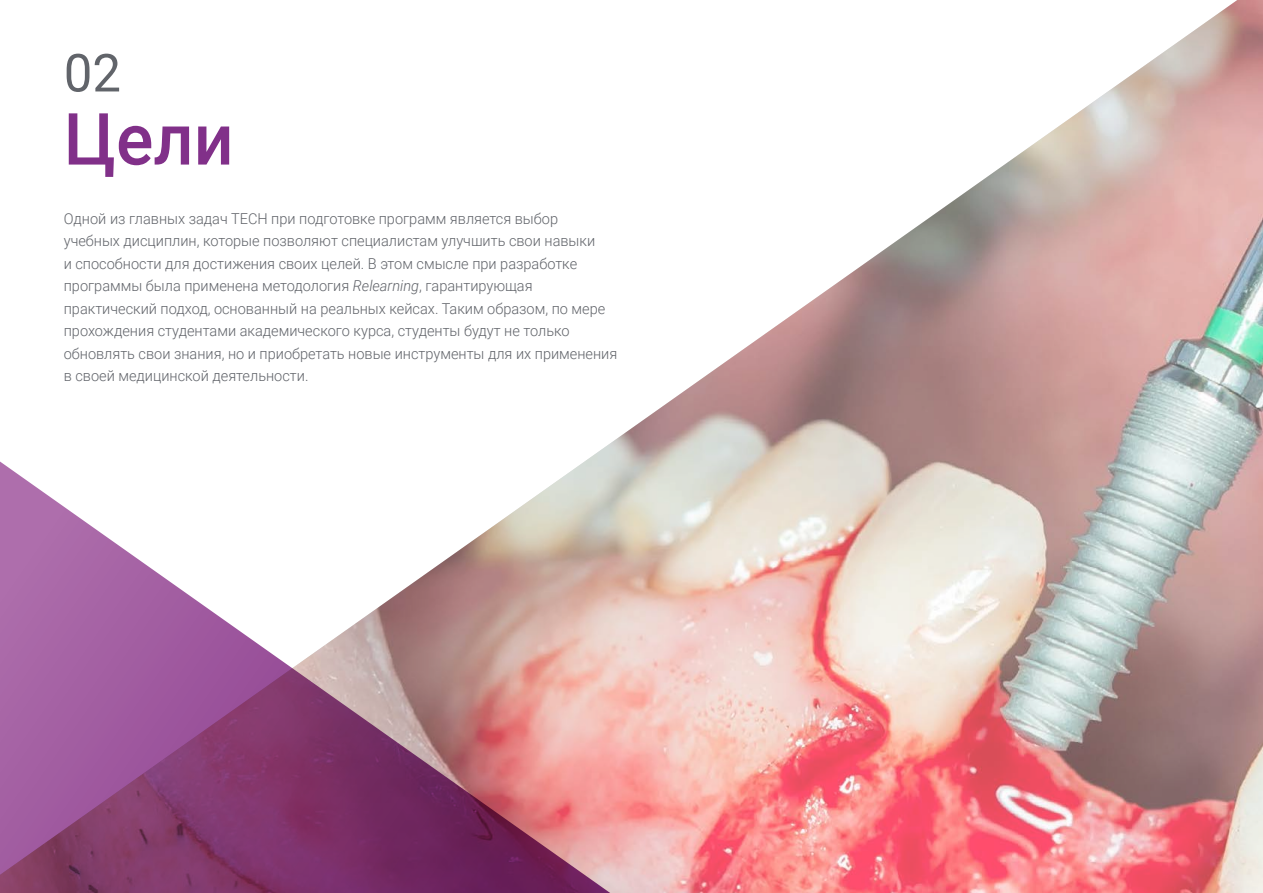
<style>
.page{position:relative;width:1263px;height:893px;background:#fff}
.page>*{position:absolute;margin:0;border:0;box-sizing:border-box;transform-origin:0 0}
.t1{font:500 72px "Roboto";color:#813089}
.t2{font:52.5px "Roboto";color:#61646a}
.t3{font:300 15px/22.5px "Roboto";color:#61646a}
.s1{font-style:italic}
</style>
<div class="page">
<img style="left:607px;top:0;width:656px;height:893px">
<svg style="left:0;top:446px;width:640px;height:447px"></svg>
<h2 class="t2" style="left:64px;top:36px;width:59px">02</h2>
<h1 class="t1" style="left:64px;top:89px;width:171px">Цели</h1>
<p class="t3" style="left:64px;top:207px;width:555px">Одной из главных задач TECH при подготовке программ является выбор учебных дисциплин, которые позволяют специалистам улучшить свои навыки<br>и способности для достижения своих целей. В этом смысле при разработке программы была применена методология <span class="s1">Relearning</span>, гарантирующая практический подход, основанный на реальных кейсах. Таким образом, по мере прохождения студентами академического курса, студенты будут не только обновлять свои знания, но и приобретать новые инструменты для их применения в своей медицинской деятельности.</p>
</div>
